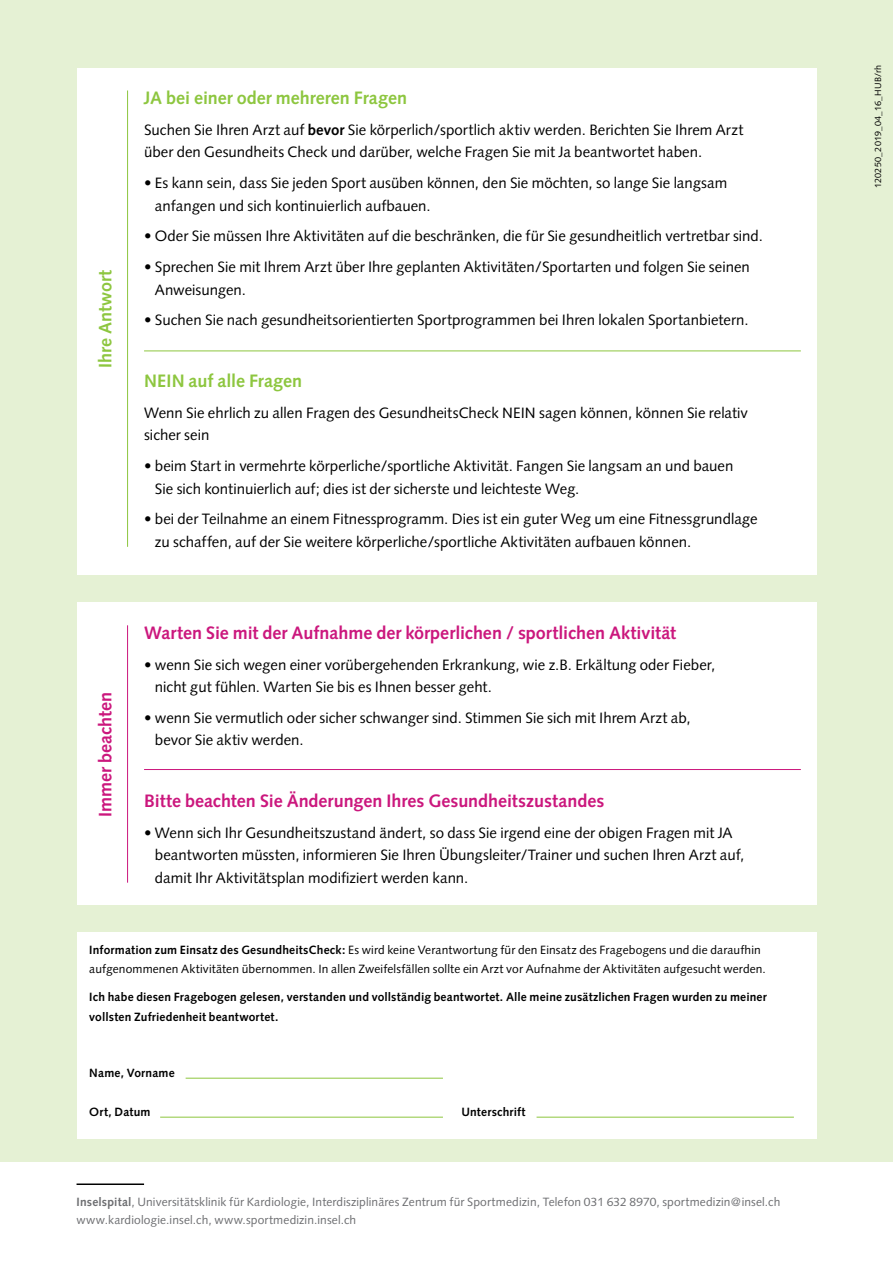
<style>
.page{position:relative;width:893px;height:1263px;background:#fff}
.page>*{position:absolute;margin:0;border:0;box-sizing:border-box;transform-origin:0 0}
.t1{font:700 18px "Syntax";color:#cb177d}
.t2{font:700 18px "Syntax";color:#8dc63f}
.t3{font:15px/22.4px "Syntax";color:#000}
.t4{font:12px/19.5px "Syntax";letter-spacing:.01em;color:#000}
.t5{font:12px/18px "Syntax";letter-spacing:.01em;color:#6d6e71}
.t6{font:700 12px/19.5px "Syntax";letter-spacing:.015em;color:#000}
.t7{font:9px "Syntax";letter-spacing:.02em;color:#000}
.s1{font-weight:700}
</style>
<div class="page">
<div style="left:0;top:0;width:893px;height:1161px;background:#e5f1d4"></div>
<div style="left:77px;top:68px;width:739px;height:506px;background:#fff"></div>
<hr style="left:127px;top:90px;width:1px;height:457px;background:#8dc63f">
<hr style="left:144px;top:350px;width:657px;height:1px;background:#8dc63f">
<div style="left:77px;top:602px;width:739px;height:303px;background:#fff"></div>
<hr style="left:127px;top:625px;width:1px;height:258px;background:#cb177d">
<hr style="left:144px;top:769px;width:657px;height:1px;background:#cb177d">
<div style="left:77px;top:932px;width:739px;height:207px;background:#fff"></div>
<hr style="left:186px;top:1078px;width:257px;height:1px;background:#8dc63f">
<hr style="left:160px;top:1117px;width:283px;height:1px;background:#8dc63f">
<hr style="left:537px;top:1117px;width:257px;height:1px;background:#8dc63f">
<hr style="left:77px;top:1183px;width:67px;height:2px;background:#000">
<p class="t2" style="left:95px;top:368px;width:100px;rotate:-90deg">Ihre Antwort</p>
<p class="t1" style="left:95px;top:817px;width:126px;rotate:-90deg">Immer beachten</p>
<p class="t2" style="left:144px;top:88px;width:265px">JA bei einer oder mehreren Fragen</p>
<p class="t3" style="left:144px;top:119px;width:601px">Suchen Sie Ihren Arzt auf <span class="s1">bevor</span> Sie körperlich/sportlich aktiv werden. Berichten Sie Ihrem Arzt über den Gesundheits Check und darüber, welche Fragen Sie mit Ja beantwortet haben.</p>
<p class="t3" style="left:155px;top:172px;width:574px;text-indent:-11px">• Es kann sein, dass Sie jeden Sport ausüben können, den Sie möchten, so lange Sie langsam anfangen und sich kontinuierlich aufbauen.</p>
<p class="t3" style="left:144px;top:225px;width:620px">• Oder Sie müssen Ihre Aktivitäten auf die beschränken, die für Sie gesundheitlich vertretbar sind.</p>
<p class="t3" style="left:155px;top:256px;width:596px;text-indent:-11px">• Sprechen Sie mit Ihrem Arzt über Ihre geplanten Aktivitäten/Sportarten und folgen Sie seinen<br>Anweisungen.</p>
<p class="t3" style="left:144px;top:309px;width:606px">• Suchen Sie nach gesundheitsorientierten Sportprogrammen bei Ihren lokalen Sportanbietern.</p>
<p class="t2" style="left:144px;top:371px;width:160px">NEIN auf alle Fragen</p>
<p class="t3" style="left:144px;top:402px;width:605px">Wenn Sie ehrlich zu allen Fragen des GesundheitsCheck NEIN sagen können, können Sie relativ sicher sein</p>
<p class="t3" style="left:155px;top:455px;width:580px;text-indent:-11px">• beim Start in vermehrte körperliche/sportliche Aktivität. Fangen Sie langsam an und bauen<br>Sie sich kontinuierlich auf; dies ist der sicherste und leichteste Weg.</p>
<p class="t3" style="left:155px;top:508px;width:604px;text-indent:-11px">• bei der Teilnahme an einem Fitnessprogramm. Dies ist ein guter Weg um eine Fitnessgrundlage zu schaffen, auf der Sie weitere körperliche/sportliche Aktivitäten aufbauen können.</p>
<p class="t1" style="left:144px;top:622px;width:534px">Warten Sie mit der Aufnahme der körperlichen / sportlichen Aktivität</p>
<p class="t3" style="left:155px;top:653px;width:562px;text-indent:-11px">• wenn Sie sich wegen einer vorübergehenden Erkrankung, wie z.B. Erkältung oder Fieber, nicht gut fühlen. Warten Sie bis es Ihnen besser geht.</p>
<p class="t3" style="left:155px;top:707px;width:537px;text-indent:-11px">• wenn Sie vermutlich oder sicher schwanger sind. Stimmen Sie sich mit Ihrem Arzt ab, bevor Sie aktiv werden.</p>
<p class="t1" style="left:144px;top:790px;width:462px">Bitte beachten Sie Änderungen Ihres Gesundheitszustandes</p>
<p class="t3" style="left:155px;top:822px;width:591px;text-indent:-11px">• Wenn sich Ihr Gesundheitszustand ändert, so dass Sie irgend eine der obigen Fragen mit JA beantworten müssten, informieren Sie Ihren Übungsleiter/Trainer und suchen Ihren Arzt auf, damit Ihr Aktivitätsplan modifiziert werden kann.</p>
<p class="t4" style="left:89px;top:940px;width:678px"><span class="s1">Information zum Einsatz des GesundheitsCheck:</span> Es wird keine Verantwortung für den Einsatz des Fragebogens und die daraufhin aufgenommenen Aktivitäten übernommen. In allen Zweifelsfällen sollte ein Arzt vor Aufnahme der Aktivitäten aufgesucht werden.</p>
<p class="t6" style="left:89px;top:987px;width:679px">Ich habe diesen Fragebogen gelesen, verstanden und vollständig beantwortet. Alle meine zusätzlichen Fragen wurden zu meiner vollsten Zufriedenheit beantwortet.</p>
<p class="t6" style="left:89px;top:1063px;width:87px">Name, Vorname</p>
<p class="t6" style="left:89px;top:1102px;width:63px">Ort, Datum</p>
<p class="t6" style="left:461px;top:1102px;width:66px">Unterschrift</p>
<p class="t5" style="left:77px;top:1193px;width:705px"><span class="s1">Inselspital</span>, Universitätsklinik für Kardiologie, Interdisziplinäres Zentrum für Sportmedizin, Telefon 031 632 8970, sportmedizin@insel.ch www.kardiologie.insel.ch, www.sportmedizin.insel.ch</p>
<p class="t7" style="left:873px;top:188px;width:124px;rotate:-90deg">120250_2019_04_16_HUB/rh</p>
</div>
